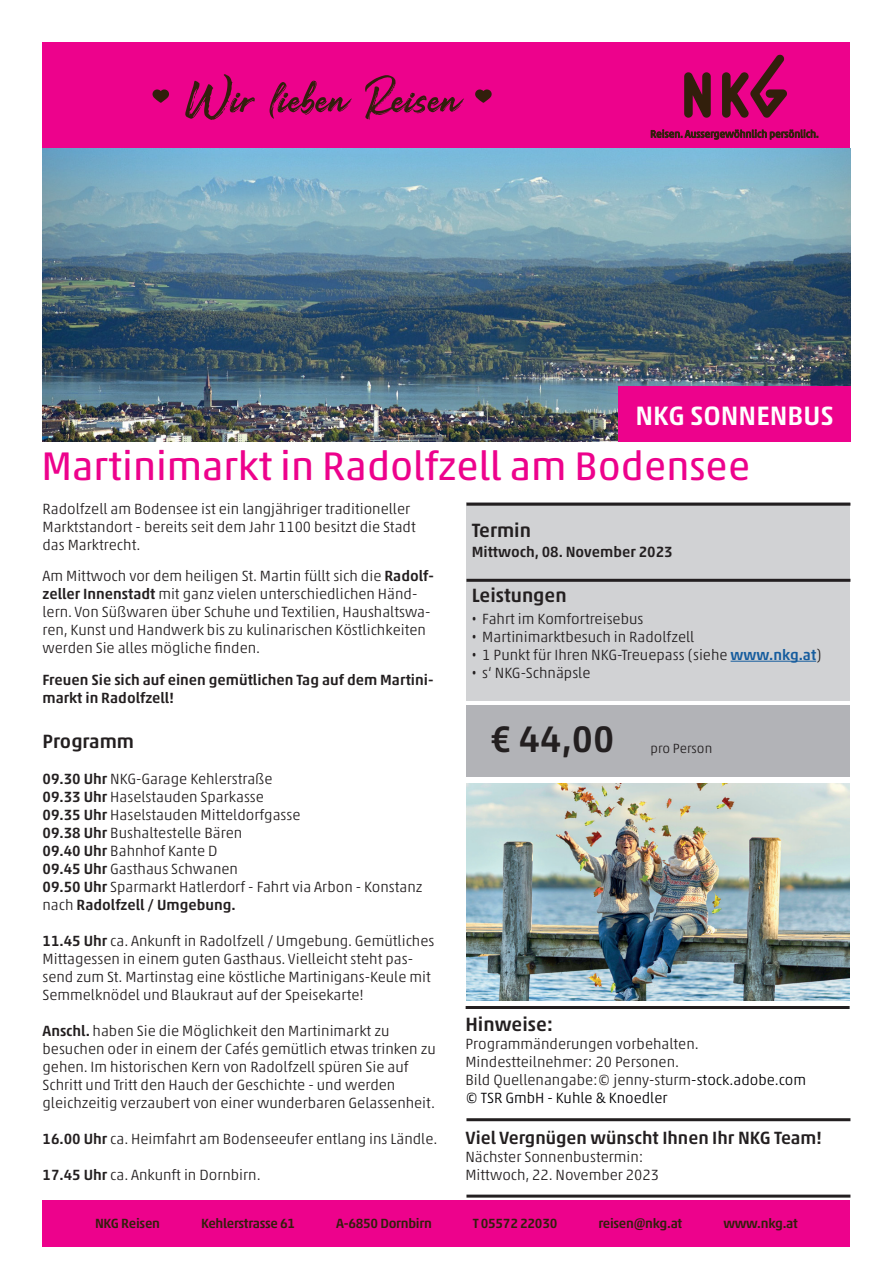
<style>
.page{position:relative;width:893px;height:1263px;background:#fff}
.page>*{position:absolute;margin:0;border:0;box-sizing:border-box;transform-origin:0 0}
.t1{font:40.5px "Akko Pro";color:#ed028c}
.t2{font:500 37.5px "Akko Pro";color:#231f20}
.t3{font:500 27px "Akko Pro";color:#fff}
.t4{font:500 19.5px "Akko Pro";color:#231f20}
.t5{font:500 18px "Akko Pro";color:#231f20}
.t6{font:300 15px/18px "Akko Pro";color:#231f20}
.t7{font:500 15px/18px "Akko Pro";color:#231f20}
.t8{font:500 13.5px "Akko Pro";letter-spacing:-.02em;color:#321f0c}
.t9{font:300 13.5px "Akko Pro";color:#231f20}
.s1{font-weight:500}
.s2{font-family:"Gotham Condensed";font-weight:400}
.s3{font-weight:500;color:#175d9e}
.s4{color:#010004}
</style>
<div class="page">
<div style="left:466px;top:502px;width:384px;height:78px;background:#d1d2d4"></div>
<div style="left:43px;top:43px;width:807px;height:109px;background:#ed028c"></div>
<div style="left:43px;top:1201px;width:807px;height:46px;background:#ed028c"></div>
<svg style="left:475px;top:89px;width:17px;height:14px"></svg>
<svg style="left:152px;top:89px;width:17px;height:14px"></svg>
<svg style="left:185px;top:74px;width:70px;height:46px"></svg>
<svg style="left:270px;top:81px;width:82px;height:38px"></svg>
<svg style="left:365px;top:75px;width:99px;height:45px"></svg>
<img style="left:466px;top:784px;width:384px;height:216px">
<div style="left:466px;top:706px;width:384px;height:71px;background:#b2b3b7"></div>
<div style="left:466px;top:580px;width:384px;height:120px;background:#d1d2d4"></div>
<hr style="left:731px;top:661px;width:85px;height:1px;background:#175d9e">
<hr style="left:466px;top:579px;width:384px;height:3px;background:#231f20">
<hr style="left:466px;top:1006px;width:384px;height:3px;background:#231f20">
<hr style="left:466px;top:1118px;width:384px;height:3px;background:#231f20">
<hr style="left:466px;top:1194px;width:384px;height:3px;background:#231f20">
<hr style="left:466px;top:503px;width:384px;height:3px;background:#231f20">
<img style="left:43px;top:149px;width:807px;height:293px">
<svg style="left:651px;top:129px;width:167px;height:11px"></svg>
<svg style="left:684px;top:72px;width:27px;height:46px"></svg>
<svg style="left:722px;top:54px;width:65px;height:64px"></svg>
<div style="left:618px;top:387px;width:233px;height:55px;background:#ed028c"></div>
<h3 class="t3" style="left:635px;top:399px;width:200px">NKG SONNENBUS</h3>
<h1 class="t1" style="left:41px;top:442px;width:710px">Martinimarkt in Radolfzell am Bodensee</h1>
<p class="t6" style="left:43px;top:500px;width:375px">Radolfzell am Bodensee ist ein langjähriger traditioneller<br>Marktstandort - bereits seit dem Jahr 1100 besitzt die Stadt das Marktrecht.</p>
<p class="t6" style="left:43px;top:567px;width:393px">Am Mittwoch vor dem heiligen St. Martin füllt sich die <span class="s1">Radolf&shy;zeller Innenstadt</span> mit ganz vielen unterschiedlichen Händ&shy;lern. Von Süßwaren über Schuhe und Textilien, Haushaltswa&shy;ren, Kunst und Handwerk bis zu kulinarischen Köstlichkeiten werden Sie alles mögliche finden.</p>
<p class="t7" style="left:43px;top:671px;width:392px">Freuen Sie sich auf einen gemütlichen Tag auf dem Martini&shy;markt in Radolfzell!</p>
<h3 class="t4" style="left:43px;top:729px;width:93px">Programm</h3>
<p class="t6" style="left:43px;top:770px;width:382px"><span class="s1">09.30 Uhr</span> NKG-Garage Kehlerstraße<br><span class="s1">09.33 Uhr</span> Haselstauden Sparkasse<br><span class="s1">09.35 Uhr</span> Haselstauden Mitteldorfgasse<br><span class="s1">09.38 Uhr</span> Bushaltestelle Bären<br><span class="s1">09.40 Uhr</span> Bahnhof Kante D<br><span class="s1">09.45 Uhr</span> Gasthaus Schwanen<br><span class="s1">09.50 Uhr</span> Sparmarkt Hatlerdorf - Fahrt via Arbon - Konstanz nach <span class="s1">Radolfzell / Umgebung.</span></p>
<p class="t6" style="left:43px;top:932px;width:393px"><span class="s1">11.45 Uhr</span> ca. Ankunft in Radolfzell / Umgebung. Gemütliches Mittagessen in einem guten Gasthaus. Vielleicht steht pas&shy;send zum St. Martinstag eine köstliche Martinigans-Keule mit Semmelknödel und Blaukraut auf der Speisekarte!</p>
<p class="t6" style="left:43px;top:1022px;width:395px"><span class="s1">Anschl.</span> haben Sie die Möglichkeit den Martinimarkt zu besuchen oder in einem der Cafés gemütlich etwas trinken zu gehen. Im historischen Kern von Radolfzell spüren Sie auf Schritt und Tritt den Hauch der Geschichte - und werden gleichzeitig verzaubert von einer wunderbaren Gelassenheit.</p>
<p class="t6" style="left:43px;top:1130px;width:396px"><span class="s1">16.00 Uhr</span> ca. Heimfahrt am Bodenseeufer entlang ins Ländle.</p>
<p class="t6" style="left:43px;top:1166px;width:220px"><span class="s1">17.45 Uhr</span> ca. Ankunft in Dornbirn.</p>
<h3 class="t4" style="left:472px;top:519px;width:61px">Termin</h3>
<p class="t7" style="left:472px;top:542px;width:202px">Mittwoch, 08. November 2023</p>
<h3 class="t4" style="left:472px;top:584px;width:96px">Leistungen</h3>
<p class="t6" style="left:472px;top:609px;width:173px"><span class="s2">•</span> Fahrt im Komfortreisebus</p>
<p class="t6" style="left:472px;top:627px;width:224px"><span class="s2">•</span> Martinimarktbesuch in Radolfzell</p>
<p class="t6" style="left:472px;top:645px;width:351px"><span class="s2">•</span> 1 Punkt für Ihren NKG-Treuepass (siehe <span class="s3">www.nkg.at</span>)</p>
<p class="t6" style="left:472px;top:663px;width:120px"><span class="s2">•</span> s‘ NKG-Schnäpsle</p>
<h2 class="t2" style="left:490px;top:716px;width:126px">€ 44,00</h2>
<p class="t9" style="left:651px;top:740px;width:63px">pro Person</p>
<h3 class="t4" style="left:465px;top:1012px;width:89px">Hinweise:</h3>
<p class="t6" style="left:465px;top:1035px;width:342px">Programmänderungen vorbehalten.<br>Mindestteilnehmer: 20 Personen.<br>Bild Quellenangabe:© jenny-sturm<span class="s4">-stock.adobe.com © TSR GmbH - Kuhle &amp; Knoedler</span></p>
<p class="t5" style="left:465px;top:1127px;width:358px">Viel Vergnügen wünscht Ihnen Ihr NKG Team!</p>
<p class="t6" style="left:465px;top:1148px;width:195px">Nächster Sonnenbustermin:<br>Mittwoch, 22. November 2023</p>
<p class="t8" style="left:95px;top:1215px;width:67px">NKG Reisen</p>
<p class="t8" style="left:201px;top:1215px;width:96px">Kehlerstrasse 61</p>
<p class="t8" style="left:336px;top:1215px;width:97px">A-6850 Dornbirn</p>
<p class="t8" style="left:473px;top:1215px;width:86px">T 05572 22030</p>
<p class="t8" style="left:598px;top:1215px;width:85px">reisen@nkg.at</p>
<p class="t8" style="left:723px;top:1215px;width:76px">www.nkg.at</p>
</div>
